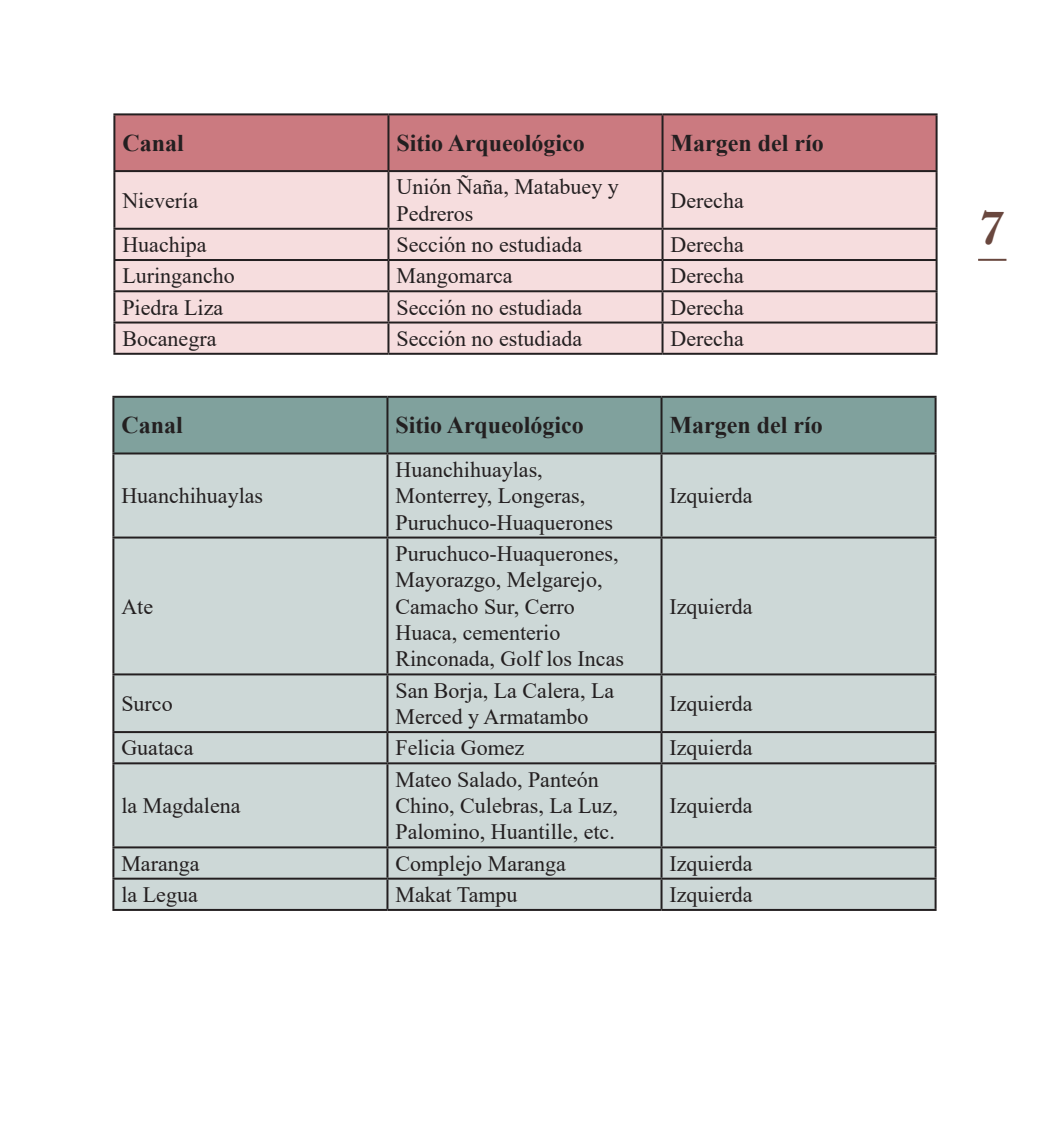
<style>
.page{position:relative;width:1049px;height:1134px;background:#fff}
.page>*{position:absolute;margin:0;border:0;box-sizing:border-box;transform-origin:0 0}
.t1{font:700 48px "Adobe Caslon Pro";color:#69473e}
.t2{font:700 24px "Times New Roman";color:#231f20}
.t3{font:22px/26.4px "Times New Roman";color:#231f20}
</style>
<div class="page">
<hr style="left:978px;top:259px;width:28px;height:2px;background:#69473e">
<div style="left:115px;top:115px;width:820px;height:55px;background:#cb7a80"></div>
<div style="left:115px;top:172px;width:820px;height:181px;background:#f6ddde"></div>
<hr style="left:113px;top:113px;width:275px;height:2px;background:#231f20">
<hr style="left:113px;top:115px;width:2px;height:55px;background:#231f20">
<hr style="left:388px;top:113px;width:274px;height:2px;background:#231f20">
<hr style="left:387px;top:115px;width:2px;height:55px;background:#231f20">
<hr style="left:662px;top:113px;width:275px;height:2px;background:#231f20">
<hr style="left:661px;top:115px;width:2px;height:55px;background:#231f20">
<hr style="left:935px;top:115px;width:2px;height:55px;background:#231f20">
<hr style="left:113px;top:170px;width:275px;height:2px;background:#231f20">
<hr style="left:113px;top:172px;width:2px;height:56px;background:#231f20">
<hr style="left:388px;top:170px;width:274px;height:2px;background:#231f20">
<hr style="left:387px;top:172px;width:2px;height:56px;background:#231f20">
<hr style="left:662px;top:170px;width:275px;height:2px;background:#231f20">
<hr style="left:661px;top:172px;width:2px;height:56px;background:#231f20">
<hr style="left:935px;top:172px;width:2px;height:56px;background:#231f20">
<hr style="left:113px;top:228px;width:275px;height:2px;background:#231f20">
<hr style="left:113px;top:230px;width:2px;height:29px;background:#231f20">
<hr style="left:388px;top:228px;width:274px;height:2px;background:#231f20">
<hr style="left:387px;top:230px;width:2px;height:29px;background:#231f20">
<hr style="left:662px;top:228px;width:275px;height:2px;background:#231f20">
<hr style="left:661px;top:230px;width:2px;height:29px;background:#231f20">
<hr style="left:935px;top:230px;width:2px;height:29px;background:#231f20">
<hr style="left:113px;top:259px;width:275px;height:2px;background:#231f20">
<hr style="left:113px;top:261px;width:2px;height:29px;background:#231f20">
<hr style="left:388px;top:259px;width:274px;height:2px;background:#231f20">
<hr style="left:387px;top:261px;width:2px;height:29px;background:#231f20">
<hr style="left:662px;top:259px;width:275px;height:2px;background:#231f20">
<hr style="left:661px;top:261px;width:2px;height:29px;background:#231f20">
<hr style="left:935px;top:261px;width:2px;height:29px;background:#231f20">
<hr style="left:113px;top:290px;width:275px;height:2px;background:#231f20">
<hr style="left:113px;top:292px;width:2px;height:29px;background:#231f20">
<hr style="left:388px;top:290px;width:274px;height:2px;background:#231f20">
<hr style="left:387px;top:292px;width:2px;height:29px;background:#231f20">
<hr style="left:662px;top:290px;width:275px;height:2px;background:#231f20">
<hr style="left:661px;top:292px;width:2px;height:29px;background:#231f20">
<hr style="left:935px;top:292px;width:2px;height:29px;background:#231f20">
<hr style="left:113px;top:321px;width:275px;height:2px;background:#231f20">
<hr style="left:113px;top:323px;width:2px;height:30px;background:#231f20">
<hr style="left:388px;top:321px;width:274px;height:2px;background:#231f20">
<hr style="left:387px;top:323px;width:2px;height:30px;background:#231f20">
<hr style="left:662px;top:321px;width:275px;height:2px;background:#231f20">
<hr style="left:661px;top:323px;width:2px;height:30px;background:#231f20">
<hr style="left:935px;top:323px;width:2px;height:30px;background:#231f20">
<hr style="left:113px;top:353px;width:275px;height:2px;background:#231f20">
<hr style="left:388px;top:353px;width:274px;height:2px;background:#231f20">
<hr style="left:662px;top:353px;width:275px;height:2px;background:#231f20">
<div style="left:114px;top:398px;width:820px;height:54px;background:#80a19d"></div>
<div style="left:114px;top:454px;width:820px;height:455px;background:#cdd8d7"></div>
<hr style="left:112px;top:396px;width:275px;height:2px;background:#231f20">
<hr style="left:112px;top:398px;width:2px;height:54px;background:#231f20">
<hr style="left:387px;top:396px;width:274px;height:2px;background:#231f20">
<hr style="left:386px;top:398px;width:2px;height:54px;background:#231f20">
<hr style="left:661px;top:396px;width:275px;height:2px;background:#231f20">
<hr style="left:660px;top:398px;width:2px;height:54px;background:#231f20">
<hr style="left:934px;top:398px;width:2px;height:54px;background:#231f20">
<hr style="left:112px;top:452px;width:275px;height:2px;background:#231f20">
<hr style="left:112px;top:454px;width:2px;height:82px;background:#231f20">
<hr style="left:387px;top:452px;width:274px;height:2px;background:#231f20">
<hr style="left:386px;top:454px;width:2px;height:82px;background:#231f20">
<hr style="left:661px;top:452px;width:275px;height:2px;background:#231f20">
<hr style="left:660px;top:454px;width:2px;height:82px;background:#231f20">
<hr style="left:934px;top:454px;width:2px;height:82px;background:#231f20">
<hr style="left:112px;top:536px;width:275px;height:2px;background:#231f20">
<hr style="left:112px;top:538px;width:2px;height:135px;background:#231f20">
<hr style="left:387px;top:536px;width:274px;height:2px;background:#231f20">
<hr style="left:386px;top:538px;width:2px;height:135px;background:#231f20">
<hr style="left:661px;top:536px;width:275px;height:2px;background:#231f20">
<hr style="left:660px;top:538px;width:2px;height:135px;background:#231f20">
<hr style="left:934px;top:538px;width:2px;height:135px;background:#231f20">
<hr style="left:112px;top:673px;width:275px;height:2px;background:#231f20">
<hr style="left:112px;top:675px;width:2px;height:56px;background:#231f20">
<hr style="left:387px;top:673px;width:274px;height:2px;background:#231f20">
<hr style="left:386px;top:675px;width:2px;height:56px;background:#231f20">
<hr style="left:661px;top:673px;width:275px;height:2px;background:#231f20">
<hr style="left:660px;top:675px;width:2px;height:56px;background:#231f20">
<hr style="left:934px;top:675px;width:2px;height:56px;background:#231f20">
<hr style="left:112px;top:731px;width:275px;height:2px;background:#231f20">
<hr style="left:112px;top:733px;width:2px;height:29px;background:#231f20">
<hr style="left:387px;top:731px;width:274px;height:2px;background:#231f20">
<hr style="left:386px;top:733px;width:2px;height:29px;background:#231f20">
<hr style="left:661px;top:731px;width:275px;height:2px;background:#231f20">
<hr style="left:660px;top:733px;width:2px;height:29px;background:#231f20">
<hr style="left:934px;top:733px;width:2px;height:29px;background:#231f20">
<hr style="left:112px;top:762px;width:275px;height:2px;background:#231f20">
<hr style="left:112px;top:764px;width:2px;height:82px;background:#231f20">
<hr style="left:387px;top:762px;width:274px;height:2px;background:#231f20">
<hr style="left:386px;top:764px;width:2px;height:82px;background:#231f20">
<hr style="left:661px;top:762px;width:275px;height:2px;background:#231f20">
<hr style="left:660px;top:764px;width:2px;height:82px;background:#231f20">
<hr style="left:934px;top:764px;width:2px;height:82px;background:#231f20">
<hr style="left:112px;top:846px;width:275px;height:2px;background:#231f20">
<hr style="left:112px;top:848px;width:2px;height:30px;background:#231f20">
<hr style="left:387px;top:846px;width:274px;height:2px;background:#231f20">
<hr style="left:386px;top:848px;width:2px;height:30px;background:#231f20">
<hr style="left:661px;top:846px;width:275px;height:2px;background:#231f20">
<hr style="left:660px;top:848px;width:2px;height:30px;background:#231f20">
<hr style="left:934px;top:848px;width:2px;height:30px;background:#231f20">
<hr style="left:112px;top:878px;width:275px;height:2px;background:#231f20">
<hr style="left:112px;top:880px;width:2px;height:29px;background:#231f20">
<hr style="left:387px;top:878px;width:274px;height:2px;background:#231f20">
<hr style="left:386px;top:880px;width:2px;height:29px;background:#231f20">
<hr style="left:661px;top:878px;width:275px;height:2px;background:#231f20">
<hr style="left:660px;top:880px;width:2px;height:29px;background:#231f20">
<hr style="left:934px;top:880px;width:2px;height:29px;background:#231f20">
<hr style="left:112px;top:909px;width:275px;height:2px;background:#231f20">
<hr style="left:387px;top:909px;width:274px;height:2px;background:#231f20">
<hr style="left:661px;top:909px;width:275px;height:2px;background:#231f20">
<p class="t2" style="left:122px;top:126px;width:63px">Canal</p>
<p class="t2" style="left:396px;top:126px;width:190px">Sitio Arqueológico</p>
<p class="t2" style="left:670px;top:126px;width:155px">Margen del río</p>
<p class="t3" style="left:122px;top:186px;width:77px">Nievería</p>
<p class="t3" style="left:396px;top:173px;width:224px">Unión Ñaña, Matabuey y<br>Pedreros</p>
<p class="t3" style="left:670px;top:186px;width:75px">Derecha</p>
<p class="t3" style="left:122px;top:231px;width:86px">Huachipa</p>
<p class="t3" style="left:396px;top:231px;width:187px">Sección no estudiada</p>
<p class="t3" style="left:670px;top:231px;width:75px">Derecha</p>
<p class="t3" style="left:122px;top:262px;width:114px">Luringancho</p>
<p class="t3" style="left:396px;top:262px;width:118px">Mangomarca</p>
<p class="t3" style="left:670px;top:262px;width:75px">Derecha</p>
<p class="t3" style="left:122px;top:293px;width:102px">Piedra Liza</p>
<p class="t3" style="left:396px;top:293px;width:187px">Sección no estudiada</p>
<p class="t3" style="left:670px;top:293px;width:75px">Derecha</p>
<p class="t3" style="left:122px;top:324px;width:96px">Bocanegra</p>
<p class="t3" style="left:396px;top:324px;width:187px">Sección no estudiada</p>
<p class="t3" style="left:670px;top:324px;width:75px">Derecha</p>
<p class="t2" style="left:121px;top:408px;width:63px">Canal</p>
<p class="t2" style="left:395px;top:408px;width:190px">Sitio Arqueológico</p>
<p class="t2" style="left:669px;top:408px;width:155px">Margen del río</p>
<p class="t3" style="left:121px;top:482px;width:143px">Huanchihuaylas</p>
<p class="t3" style="left:395px;top:455px;width:219px">Huanchihuaylas,<br>Monterrey, Longeras,<br>Puruchuco-Huaquerones</p>
<p class="t3" style="left:669px;top:482px;width:85px">Izquierda</p>
<p class="t3" style="left:121px;top:592px;width:33px">Ate</p>
<p class="t3" style="left:395px;top:539px;width:230px">Puruchuco-Huaquerones,<br>Mayorazgo, Melgarejo,<br>Camacho Sur, Cerro<br>Huaca, cementerio<br>Rinconada, Golf los Incas</p>
<p class="t3" style="left:669px;top:592px;width:85px">Izquierda</p>
<p class="t3" style="left:121px;top:690px;width:53px">Surco</p>
<p class="t3" style="left:395px;top:676px;width:220px">San Borja, La Calera, La<br>Merced y Armatambo</p>
<p class="t3" style="left:669px;top:690px;width:85px">Izquierda</p>
<p class="t3" style="left:121px;top:734px;width:74px">Guataca</p>
<p class="t3" style="left:395px;top:734px;width:130px">Felicia Gomez</p>
<p class="t3" style="left:669px;top:734px;width:85px">Izquierda</p>
<p class="t3" style="left:121px;top:792px;width:121px">la Magdalena</p>
<p class="t3" style="left:395px;top:765px;width:224px">Mateo Salado, Panteón<br>Chino, Culebras, La Luz,<br>Palomino, Huantille, etc.</p>
<p class="t3" style="left:669px;top:792px;width:85px">Izquierda</p>
<p class="t3" style="left:121px;top:849px;width:80px">Maranga</p>
<p class="t3" style="left:395px;top:849px;width:172px">Complejo Maranga</p>
<p class="t3" style="left:669px;top:849px;width:85px">Izquierda</p>
<p class="t3" style="left:121px;top:881px;width:78px">la Legua</p>
<p class="t3" style="left:395px;top:881px;width:124px">Makat Tampu</p>
<p class="t3" style="left:669px;top:881px;width:85px">Izquierda</p>
<h1 class="t1" style="left:980px;top:200px;width:25px">7</h1>
</div>
